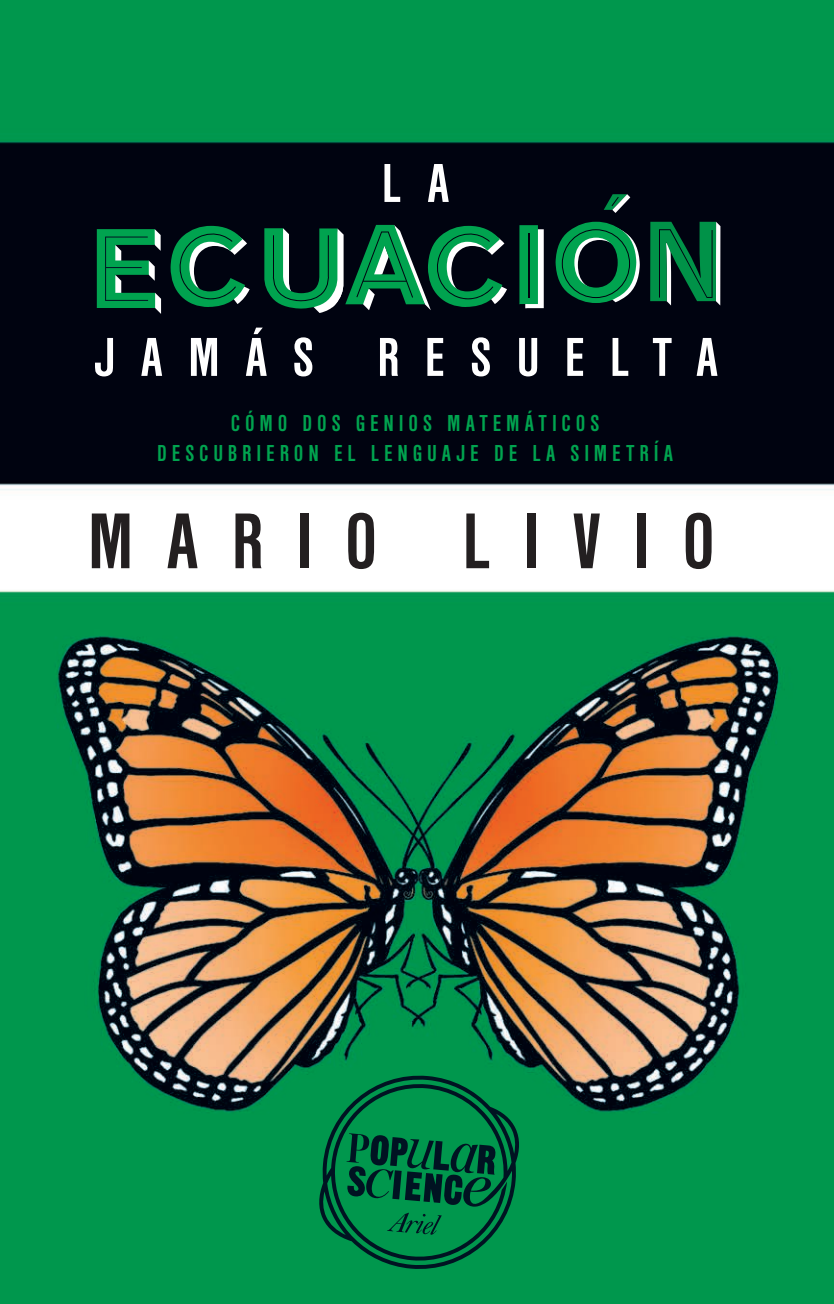
<style>
.page{position:relative;width:834px;height:1304px;background:#fff}
.page>*{position:absolute;margin:0;border:0;box-sizing:border-box;transform-origin:0 0}
.t1{font:700 82px "Nimbus San Con D";letter-spacing:.405em;color:#231f20}
.t2{font:700 56.8px "Nimbus San Con D";letter-spacing:.44em;color:#fff}
.t3{font:700 24px/30px "Nimbus San Con D";letter-spacing:.2em;color:#00a34f;text-align:center}
</style>
<div class="page">
<img style="left:0;top:0;width:834px;height:1304px">
<svg style="left:318px;top:1071px;width:202px;height:202px;background:#007742"></svg>
<svg style="left:384px;top:164px;width:16px;height:38px"></svg>
<svg style="left:428px;top:164px;width:21px;height:38px"></svg>
<svg style="left:97px;top:229px;width:64px;height:85px;background:#146e45"></svg>
<svg style="left:519px;top:225px;width:25px;height:83px"></svg>
<hr style="left:528px;top:233px;width:1px;height:64px;background:#000310">
<svg style="left:650px;top:222px;width:70px;height:83px;background:#176e47"></svg>
<svg style="left:171px;top:226px;width:79px;height:81px;background:#14593d"></svg>
<svg style="left:604px;top:194px;width:26px;height:19px"></svg>
<svg style="left:264px;top:225px;width:243px;height:88px;background:#185a40"></svg>
<svg style="left:555px;top:222px;width:85px;height:81px;background:#11603e"></svg>
<h2 class="t2" style="left:94px;top:326px;width:625px">JAMÁS RESUELTA</h2>
<p class="t3" style="left:157px;top:409px;width:517px">CÓMO DOS GENIOS MATEMÁTICOS<br>DESCUBRIERON EL LENGUAJE DE LA SIMETRÍA</p>
<h1 class="t1" style="left:88px;top:496px;width:629px">MARIO LIVIO</h1>
</div>
